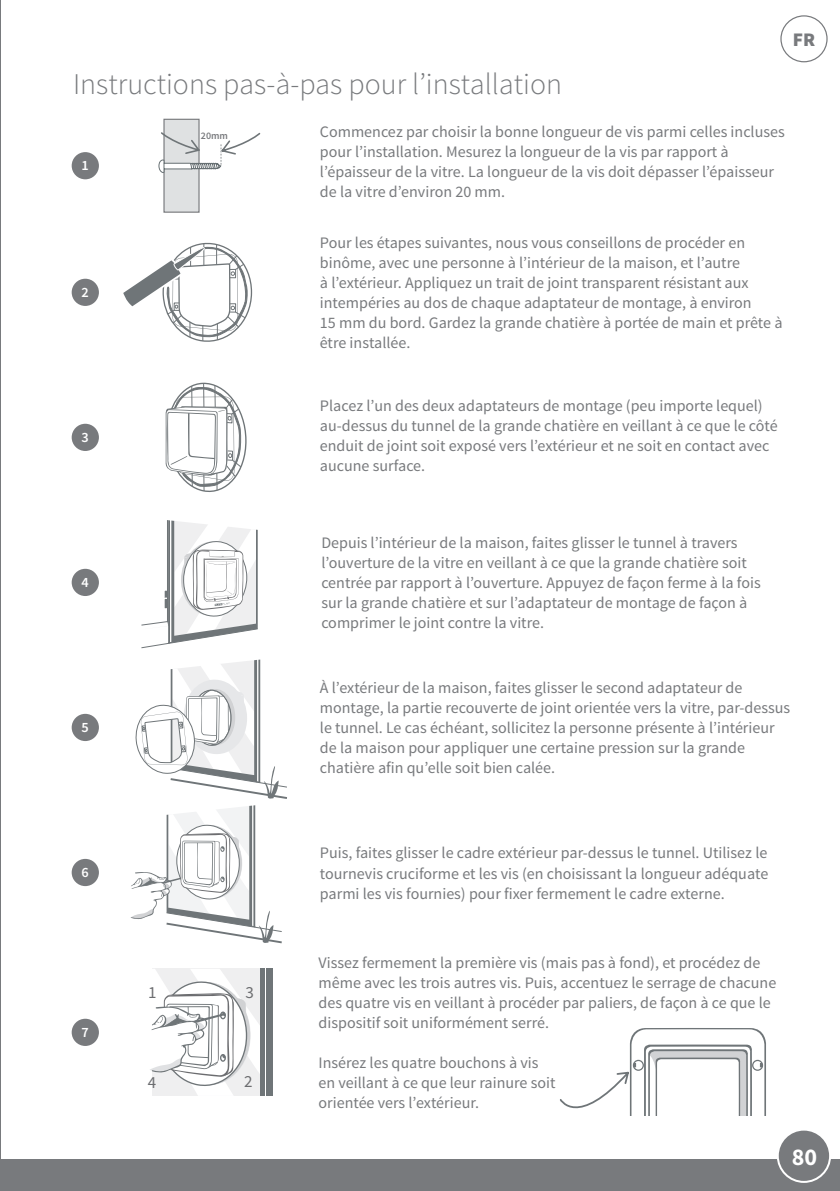
<style>
.page{position:relative;width:840px;height:1191px;background:#fff}
.page>*{position:absolute;margin:0;border:0;box-sizing:border-box;transform-origin:0 0}
.t1{font:300 30px "Source Sans Pro";color:#787a7d}
.t2{font:700 24px "Source Sans Pro";color:#fff}
.t3{font:900 19.2px "Source Sans Pro";color:#787a7d}
.t4{font:17px "Source Sans Pro";color:#6c6d70}
.t5{font:16px/20px "Source Sans Pro";color:#787a7d}
.t6{font:600 14.2px "Source Sans Pro";color:#fff}
.t7{font:600 10px "Source Sans Pro";color:#787a7d}
</style>
<div class="page">
<div style="left:0;top:1159px;width:839px;height:32px;background:#787a7d"></div>
<div style="left:777px;top:1129px;width:52px;height:52px;background:#787a7d;border-radius:50%"></div>
<div style="left:776px;top:1128px;width:54px;height:54px;border:2px solid #fff;border-radius:50%"></div>
<div style="left:780px;top:15px;width:47px;height:47px;border:1px solid #787a7d;border-radius:50%"></div>
<div style="left:72px;top:424px;width:27px;height:27px;background:#787a7d;border-radius:50%"></div>
<svg style="left:165px;top:382px;width:82px;height:110px"></svg>
<div style="left:72px;top:569px;width:27px;height:27px;background:#787a7d;border-radius:50%"></div>
<svg style="left:141px;top:520px;width:117px;height:129px"></svg>
<div style="left:72px;top:714px;width:27px;height:27px;background:#787a7d;border-radius:50%"></div>
<div style="left:72px;top:859px;width:27px;height:27px;background:#787a7d;border-radius:50%"></div>
<svg style="left:131px;top:659px;width:156px;height:285px"></svg>
<div style="left:72px;top:1018px;width:27px;height:28px;background:#787a7d;border-radius:50%"></div>
<svg style="left:560px;top:1028px;width:205px;height:88px"></svg>
<hr style="left:260px;top:968px;width:4px;height:128px;background:#6f7578">
<div style="left:266px;top:968px;width:6px;height:128px;background:#6f7578"></div>
<svg style="left:150px;top:968px;width:110px;height:128px"></svg>
<div style="left:72px;top:279px;width:27px;height:27px;background:#787a7d;border-radius:50%"></div>
<svg style="left:123px;top:242px;width:130px;height:100px"></svg>
<div style="left:72px;top:152px;width:27px;height:27px;background:#787a7d;border-radius:50%"></div>
<div style="left:163px;top:119px;width:36px;height:94px;background:#dfe1e2;border:1px solid #787a7d"></div>
<svg style="left:158px;top:131px;width:103px;height:42px"></svg>
<hr style="left:0;top:0;width:1px;height:1191px;background:#787a7d">
<p class="t3" style="left:792px;top:27px;width:24px">FR</p>
<p class="t1" style="left:73px;top:66px;width:490px">Instructions pas-à-pas pour l’installation</p>
<p class="t6" style="left:82px;top:157px;width:9px">1</p>
<p class="t7" style="left:201px;top:129px;width:29px">20mm</p>
<p class="t5" style="left:320px;top:122px;width:466px">Commencez par choisir la bonne longueur de vis parmi celles incluses pour l’installation. Mesurez la longueur de la vis par rapport à l’épaisseur de la vitre. La longueur de la vis doit dépasser l’épaisseur de la vitre d’environ 20 mm.</p>
<p class="t6" style="left:82px;top:283px;width:9px">2</p>
<p class="t5" style="left:320px;top:233px;width:464px">Pour les étapes suivantes, nous vous conseillons de procéder en binôme, avec une personne à l’intérieur de la maison, et l’autre<br>à l’extérieur. Appliquez un trait de joint transparent résistant aux intempéries au dos de chaque adaptateur de montage, à environ<br>15 mm du bord. Gardez la grande chatière à portée de main et prête à être installée.</p>
<p class="t6" style="left:82px;top:428px;width:9px">3</p>
<p class="t5" style="left:320px;top:396px;width:459px">Placez l’un des deux adaptateurs de montage (peu importe lequel) au-dessus du tunnel de la grande chatière en veillant à ce que le côté enduit de joint soit exposé vers l’extérieur et ne soit en contact avec aucune surface.</p>
<p class="t6" style="left:82px;top:573px;width:9px">4</p>
<p class="t5" style="left:321px;top:533px;width:440px">Depuis l’intérieur de la maison, faites glisser le tunnel à travers l’ouverture de la vitre en veillant à ce que la grande chatière soit centrée par rapport à l’ouverture. Appuyez de façon ferme à la fois sur la grande chatière et sur l’adaptateur de montage de façon à comprimer le joint contre la vitre.</p>
<p class="t6" style="left:82px;top:718px;width:9px">5</p>
<p class="t6" style="left:82px;top:863px;width:9px">6</p>
<p class="t6" style="left:82px;top:1023px;width:9px">7</p>
<p class="t4" style="left:148px;top:982px;width:10px">1</p>
<p class="t4" style="left:245px;top:981px;width:10px">3</p>
<p class="t4" style="left:148px;top:1072px;width:10px">4</p>
<p class="t4" style="left:244px;top:1071px;width:10px">2</p>
<p class="t5" style="left:320px;top:678px;width:471px">À l’extérieur de la maison, faites glisser le second adaptateur de montage, la partie recouverte de joint orientée vers la vitre, par-dessus le tunnel. Le cas échéant, sollicitez la personne présente à l’intérieur de la maison pour appliquer une certaine pression sur la grande chatière afin qu’elle soit bien calée.</p>
<p class="t5" style="left:320px;top:843px;width:449px;text-align:justify">Puis, faites glisser le cadre extérieur par-dessus le tunnel. Utilisez le tournevis cruciforme et les vis (en choisissant la longueur adéquate parmi les vis fournies) pour fixer fermement le cadre externe.</p>
<p class="t5" style="left:318px;top:953px;width:459px">Vissez fermement la première vis (mais pas à fond), et procédez de même avec les trois autres vis. Puis, accentuez le serrage de chacune des quatre vis en veillant à procéder par paliers, de façon à ce que le dispositif soit uniformément serré.</p>
<p class="t5" style="left:318px;top:1053px;width:238px">Insérez les quatre bouchons à vis en veillant à ce que leur rainure soit orientée vers l’extérieur.</p>
<h2 class="t2" style="left:791px;top:1141px;width:27px">80</h2>
</div>
